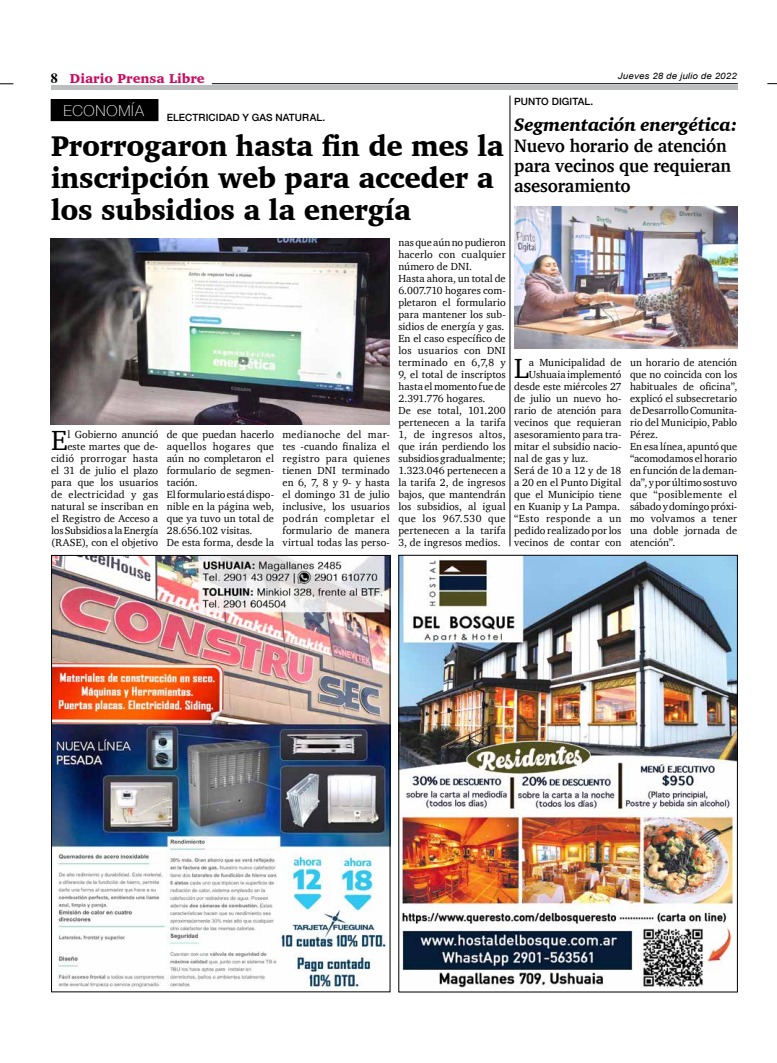
<style>
.page{position:relative;width:777px;height:1063px;background:#fff}
.page>*{position:absolute;margin:0;border:0;box-sizing:border-box;transform-origin:0 0}
.t1{font:900 29.2px/32.3px "Charter";letter-spacing:-.01em;color:#000;scale:.95 1}
.t2{font:28.4px "Charter";color:#000}
.t3{font:700 18.4px/20.4px "Charter";letter-spacing:-.01em;color:#000;scale:.95 1}
.t4{font:italic 900 18.4px "Charter";letter-spacing:-.01em;color:#000;scale:.95 1}
.t5{font:100 15px "Helvetica Neue";letter-spacing:.05em;color:#fff}
.t6{font:900 13.2px "Charter";color:#c80c5f}
.t7{font:10.5px/12px "Charter";letter-spacing:.005em;color:#000}
.t8{font:10.5px "Charter";letter-spacing:-.015em;color:#000}
.t9{font:10.5px "Charter";letter-spacing:.04em;color:#000}
.t10{font:500 10px "Helvetica Neue";letter-spacing:.01em;color:#000}
.t11{font:italic 8.8px "Arial";letter-spacing:.01em;color:#000;scale:1.11 1}
.s1{font-family:"Times";font-weight:700;font-size:14px;color:#000}
</style>
<div class="page">
<hr style="left:212px;top:83px;width:526px;height:1px;background:#000">
<svg style="left:0;top:84px;width:13px;height:1px"></svg>
<div style="left:51px;top:85px;width:686px;height:5px;background:#bcbec0"></div>
<img style="left:53px;top:557px;width:335px;height:433px">
<div style="left:51px;top:555px;width:339px;height:437px;border:1px solid #000"></div>
<img style="left:401px;top:557px;width:334px;height:431px">
<div style="left:51px;top:100px;width:107px;height:21px;background:#000"></div>
<div style="left:51px;top:99px;width:107px;height:22px;border:1px solid #000"></div>
<hr style="left:510px;top:96px;width:1px;height:450px;background:#000">
<img style="left:51px;top:239px;width:339px;height:185px">
<img style="left:514px;top:206px;width:223px;height:143px">
<p class="t6" style="left:51px;top:70px;width:155px"><span class="s1">8</span> Diario Prensa Libre</p>
<h3 class="t5" style="left:63px;top:99px;width:82px">ECONOMÍA</h3>
<p class="t10" style="left:167px;top:109px;width:160px">ELECTRICIDAD Y GAS NATURAL.</p>
<h1 class="t1" style="left:51px;top:129px;width:478px">Prorrogaron hasta fin de mes la inscripción web para acceder a los subsidios a la energía</h1>
<p class="t7" style="left:51px;top:428px;width:109px;text-align:right">l Gobierno anunció este martes que de&shy;cidió prorrogar hasta el 31 de julio el plazo para que los usuarios de electricidad y gas natural se inscriban en el Registro de Acceso a los Subsidios a la Energía (RASE), con el objetivo</p>
<p class="t7" style="left:167px;top:428px;width:109px">de que puedan hacerlo aquellos hogares que aún no completaron el formulario de segmen&shy;tación.<br>El formulario está dispo&shy;nible en la página web, que ya tuvo un total de<br>28.656.102 visitas.<br>De esta forma, desde la</p>
<p class="t7" style="left:283px;top:428px;width:109px;text-align:justify">medianoche del mar&shy;tes -cuando finaliza el registro para quienes tienen DNI terminado en 6, 7, 8 y 9- y hasta el domingo 31 de julio inclusive, los usuarios podrán completar el formulario de manera virtual todas las perso-</p>
<h2 class="t2" style="left:51px;top:415px;width:18px">E</h2>
<p class="t7" style="left:398px;top:236px;width:109px">nas que aún no pudieron hacerlo con cualquier número de DNI.<br>Hasta ahora, un total de<br>6.007.710 hogares com&shy;pletaron el formulario para mantener los sub&shy;sidios de energía y gas.<br>En el caso específico de los usuarios con DNI terminado en 6,7,8 y<br>9, el total de inscriptos hasta el momento fue de<br>2.391.776 hogares.<br>De ese total, 101.200 pertenecen a la tarifa<br>1, de ingresos altos, que irán perdiendo los subsidios gradualmente;<br>1.323.046 pertenecen a la tarifa 2, de ingresos bajos, que mantendrán los subsidios, al igual que los 967.530 que pertenecen a la tarifa<br>3, de ingresos medios.</p>
<p class="t11" style="left:618px;top:70px;width:109px">Jueves 28 de julio de 2022</p>
<p class="t10" style="left:514px;top:94px;width:81px">PUNTO DIGITAL.</p>
<h3 class="t4" style="left:514px;top:114px;width:236px">Segmentación energética:</h3>
<h3 class="t3" style="left:514px;top:135px;width:230px">Nuevo horario de atención para vecinos que requieran asesoramiento</h3>
<h2 class="t2" style="left:514px;top:344px;width:16px">L</h2>
<p class="t7" style="left:529px;top:357px;width:94px">a Municipalidad de</p>
<p class="t7" style="left:529px;top:369px;width:94px">Ushuaia implementó</p>
<p class="t7" style="left:514px;top:381px;width:109px">desde este miércoles 27</p>
<p class="t7" style="left:514px;top:393px;width:109px">de julio un nuevo ho-</p>
<p class="t7" style="left:514px;top:405px;width:109px">rario de atención para</p>
<p class="t7" style="left:514px;top:417px;width:109px">vecinos que requieran</p>
<p class="t7" style="left:514px;top:429px;width:109px">asesoramiento para tra-</p>
<p class="t7" style="left:514px;top:441px;width:109px">mitar el subsidio nacio-</p>
<p class="t7" style="left:514px;top:453px;width:76px">nal de gas y luz.</p>
<p class="t8" style="left:514px;top:462px;width:109px">Será de 10 a 12 y de 18</p>
<p class="t7" style="left:514px;top:477px;width:109px">a 20 en el Punto Digital</p>
<p class="t7" style="left:514px;top:489px;width:109px">que el Municipio tiene</p>
<p class="t7" style="left:514px;top:501px;width:107px">en Kuanip y La Pampa.</p>
<p class="t9" style="left:514px;top:510px;width:109px">“Esto responde a un</p>
<p class="t7" style="left:514px;top:525px;width:109px">pedido realizado por los</p>
<p class="t7" style="left:514px;top:537px;width:109px">vecinos de contar con</p>
<p class="t7" style="left:630px;top:357px;width:109px">un horario de atención que no coincida con los habituales de oficina”, explicó el subsecretario de Desarrollo Comunita&shy;rio del Municipio, Pablo<br>Pérez.<br>En esa línea, apuntó que “acomodamos el horario en función de la deman&shy;da”, y por último sostuvo que “posiblemente el sábado y domingo próxi&shy;mo volvamos a tener una doble jornada de atención”.</p>
</div>
